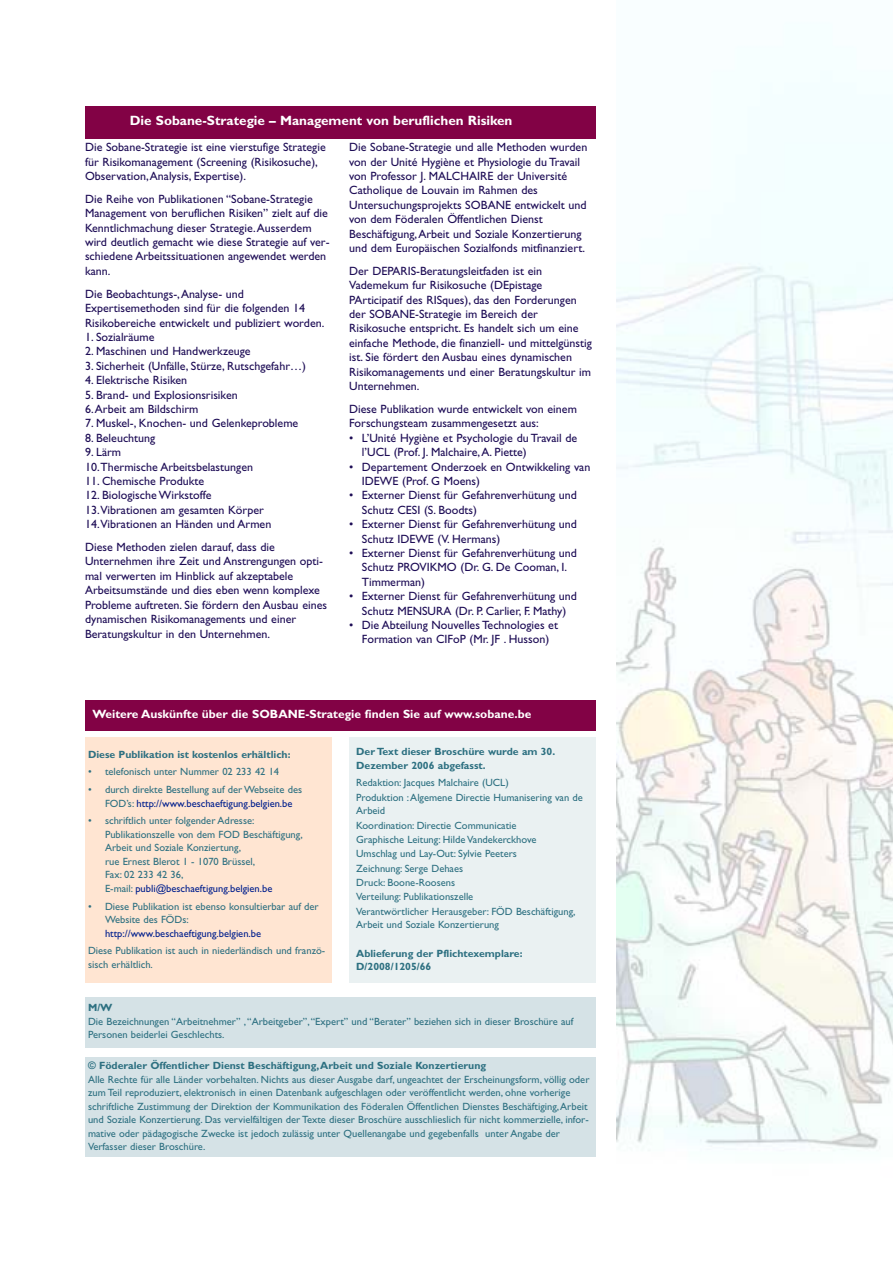
<style>
.page{position:relative;width:893px;height:1263px;background:#fff}
.page>*{position:absolute;margin:0;border:0;box-sizing:border-box;transform-origin:0 0}
.t1{font:700 13.5px "Gill Sans";color:#fff}
.t2{font:12px/14.4px "Gill Sans";color:#1d0c55}
.t3{font:700 12px "Gill Sans";color:#fff}
.t4{font:10.5px/13.5px "Gill Sans";color:#2d7081}
.t5{font:700 10.5px/13.5px "Gill Sans";color:#2d7081}
.t6{font:10.5px "Gill Sans";color:#001f8d}
.s1{color:#001f8d}
</style>
<div class="page">
<img style="left:617px;top:71px;width:276px;height:1080px">
<div style="left:85px;top:737px;width:247px;height:246px;background:#ffe5d2"></div>
<div style="left:85px;top:1058px;width:510px;height:99px;background:#d5e2e6"></div>
<div style="left:85px;top:700px;width:510px;height:31px;background:#820245"></div>
<div style="left:349px;top:737px;width:246px;height:246px;background:#eaf1f2"></div>
<div style="left:85px;top:106px;width:510px;height:32px;background:#820245"></div>
<div style="left:85px;top:997px;width:510px;height:50px;background:#d5e2e6"></div>
<p class="t1" style="left:130px;top:116px;width:384px">Die Sobane-Strategie – Management von beruflichen Risiken</p>
<p class="t2" style="left:85px;top:141px;width:242px">Die Sobane-Strategie ist eine vierstufige Strategie für Risikomanagement (Screening (Risikosuche),<br>Observation,Analysis, Expertise).</p>
<p class="t2" style="left:85px;top:193px;width:246px">Die Reihe von Publikationen “Sobane-Strategie Management von beruflichen Risiken” zielt auf die Kenntlichmachung dieser Strategie.Ausserdem wird deutlich gemacht wie diese Strategie auf ver&shy;schiedene Arbeitssituationen angewendet werden kann.</p>
<p class="t2" style="left:85px;top:288px;width:241px">Die Beobachtungs-,Analyse- und<br>Expertisemethoden sind für die folgenden 14<br>Risikobereiche entwickelt und publiziert worden.</p>
<p class="t2" style="left:85px;top:331px;width:71px">1. Sozialräume</p>
<p class="t2" style="left:85px;top:345px;width:167px">2. Maschinen und Handwerkzeuge</p>
<p class="t2" style="left:85px;top:360px;width:222px">3. Sicherheit (Unfälle, Stürze, Rutschgefahr…)</p>
<p class="t2" style="left:85px;top:374px;width:104px">4. Elektrische Risiken</p>
<p class="t2" style="left:85px;top:388px;width:154px">5. Brand- und Explosionsrisiken<br>6.Arbeit am Bildschirm</p>
<p class="t2" style="left:85px;top:417px;width:215px">7. Muskel-, Knochen- und Gelenkeprobleme</p>
<p class="t2" style="left:85px;top:432px;width:72px">8. Beleuchtung</p>
<p class="t2" style="left:85px;top:446px;width:170px">9. Lärm<br>10.Thermische Arbeitsbelastungen</p>
<p class="t2" style="left:85px;top:475px;width:121px">11. Chemische Produkte</p>
<p class="t2" style="left:85px;top:489px;width:188px">12. Biologische Wirkstoffe<br>13.Vibrationen am gesamten Körper<br>14.Vibrationen an Händen und Armen</p>
<p class="t2" style="left:85px;top:541px;width:244px">Diese Methoden zielen darauf, dass die Unternehmen ihre Zeit und Anstrengungen opti&shy;mal verwerten im Hinblick auf akzeptabele Arbeitsumstände und dies eben wenn komplexe Probleme auftreten. Sie fördern den Ausbau eines dynamischen Risikomanagements und einer Beratungskultur in den Unternehmen.</p>
<p class="t2" style="left:349px;top:141px;width:240px">Die Sobane-Strategie und alle Methoden wurden von der Unité Hygiène et Physiologie du Travail von Professor J. MALCHAIRE der Université Catholique de Louvain im Rahmen des Untersuchungsprojekts SOBANE entwickelt und von dem Föderalen Öffentlichen Dienst Beschäftigung,Arbeit und Soziale Konzertierung und dem Europäischen Sozialfonds mitfinanziert.</p>
<p class="t2" style="left:349px;top:265px;width:244px">Der DEPARIS-Beratungsleitfaden ist ein Vademekum fur Risikosuche (DEpistage PArticipatif des RISques), das den Forderungen der SOBANE-Strategie im Bereich der Risikosuche entspricht. Es handelt sich um eine einfache Methode, die finanziell- und mittelgünstig ist. Sie fördert den Ausbau eines dynamischen Risikomanagements und einer Beratungskultur im Unternehmen.</p>
<p class="t2" style="left:349px;top:403px;width:229px">Diese Publikation wurde entwickelt von einem<br>Forschungsteam zusammengesetzt aus:</p>
<p class="t2" style="left:362px;top:432px;width:217px;text-indent:-13px">• L’Unité Hygiène et Psychologie du Travail de l’UCL (Prof. J. Malchaire,A. Piette)</p>
<p class="t2" style="left:362px;top:460px;width:230px;text-indent:-13px">• Departement Onderzoek en Ontwikkeling van<br>IDEWE (Prof. G Moens)</p>
<p class="t2" style="left:362px;top:489px;width:217px;text-indent:-13px">• Externer Dienst für Gefahrenverhütung und<br>Schutz CESI (S. Boodts)</p>
<p class="t2" style="left:362px;top:518px;width:217px;text-indent:-13px">• Externer Dienst für Gefahrenverhütung und<br>Schutz IDEWE (V. Hermans)</p>
<p class="t2" style="left:362px;top:547px;width:216px;text-indent:-13px">• Externer Dienst für Gefahrenverhütung und<br>Schutz PROVIKMO (Dr. G. De Cooman, I.<br>Timmerman)</p>
<p class="t2" style="left:349px;top:590px;width:229px;text-align:center">• Externer Dienst für Gefahrenverhütung und<br>Schutz MENSURA (Dr. P. Carlier, F. Mathy)</p>
<p class="t2" style="left:349px;top:619px;width:210px;text-align:center">• Die Abteilung Nouvelles Technologies et<br>Formation van CIFoP (Mr. JF . Husson)</p>
<p class="t3" style="left:93px;top:709px;width:440px">Weitere Auskünfte über die SOBANE-Strategie finden Sie auf www.sobane.be</p>
<p class="t5" style="left:356px;top:746px;width:201px">Der Text dieser Broschüre wurde am 30.<br>Dezember 2006 abgefasst.</p>
<p class="t4" style="left:356px;top:777px;width:228px;line-height:14.2px">Redaktion: Jacques Malchaire (UCL)<br>Produktion :Algemene Directie Humanisering van de Arbeid<br>Koordination: Directie Communicatie<br>Graphische Leitung: Hilde Vandekerckhove<br>Umschlag und Lay-Out: Sylvie Peeters<br>Zeichnung: Serge Dehaes<br>Druck: Boone-Roosens<br>Verteilung: Publikationszelle<br>Verantwörtlicher Herausgeber: FÖD Beschäftigung, Arbeit und Soziale Konzertierung</p>
<p class="t5" style="left:356px;top:947px;width:168px">Ablieferung der Pflichtexemplare:<br>D/2008/1205/66</p>
<p class="t5" style="left:88px;top:748px;width:204px">Diese Publikation ist kostenlos erhältlich:</p>
<p class="t4" style="left:88px;top:766px;width:193px">• telefonisch unter Nummer 02 233 42 14</p>
<p class="t4" style="left:105px;top:784px;width:199px;text-indent:-17px">• durch direkte Bestellung auf der Webseite des<br>FOD’s: <span class="s1">http://www.beschaeftigung.belgien.be</span></p>
<p class="t4" style="left:105px;top:815px;width:199px;text-indent:-17px">• schriftlich unter folgender Adresse:<br>Publikationszelle von dem FOD Beschäftigung, Arbeit und Soziale Konziertung,<br>rue Ernest Blerot 1 - 1070 Brüssel,<br>Fax: 02 233 42 36,<br>E-mail: <span class="s1">publi@beschaeftigung.belgien.be</span></p>
<p class="t4" style="left:105px;top:900px;width:215px;text-indent:-17px">• Diese Publikation ist ebenso konsultierbar auf der<br>Website des FÖDs:</p>
<p class="t6" style="left:105px;top:929px;width:158px">http://www.beschaeftigung.belgien.be</p>
<p class="t4" style="left:88px;top:945px;width:239px">Diese Publikation ist auch in niederländisch und franzö&shy;sisch erhältlich.</p>
<p class="t5" style="left:88px;top:1002px;width:26px">M/W</p>
<p class="t4" style="left:88px;top:1015px;width:487px">Die Bezeichnungen “Arbeitnehmer” ,“Arbeitgeber”,“Expert” und “Berater” beziehen sich in dieser Broschüre auf<br>Personen beiderlei Geschlechts.</p>
<p class="t5" style="left:88px;top:1060px;width:400px">© Föderaler Öffentlicher Dienst Beschäftigung,Arbeit und Soziale Konzertierung</p>
<p class="t4" style="left:88px;top:1073px;width:503px">Alle Rechte für alle Länder vorbehalten. Nichts aus dieser Ausgabe darf, ungeachtet der Erscheinungsform, völlig oder zum Teil reproduziert, elektronisch in einen Datenbank aufgeschlagen oder veröffentlicht werden, ohne vorherige schriftliche Zustimmung der Direktion der Kommunikation des Föderalen Öffentlichen Dienstes Beschäftiging,Arbeit und Soziale Konzertierung. Das vervielfältigen der Texte dieser Broschüre ausschlieslich für nicht kommerzielle, infor&shy;mative oder pädagogische Zwecke ist jedoch zulässig unter Quellenangabe und gegebenfalls unter Angabe der Verfasser dieser Broschüre.</p>
</div>
